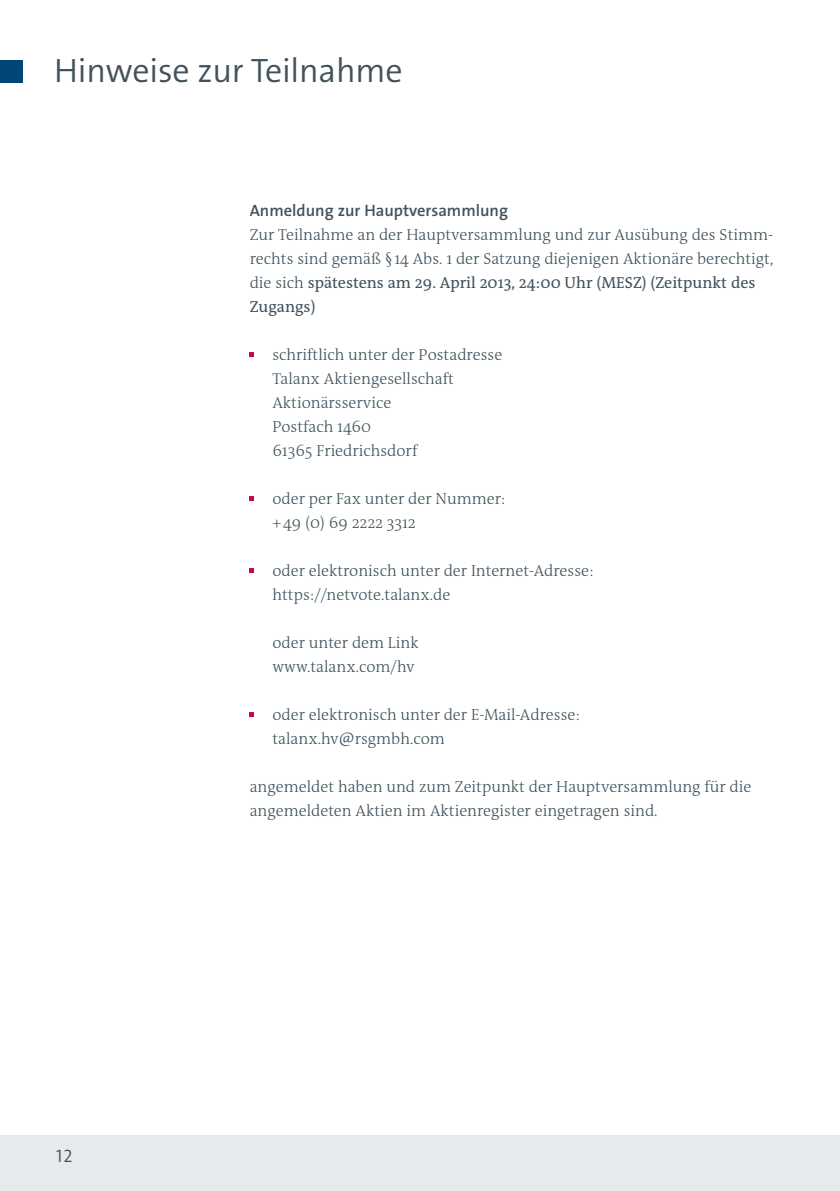
<style>
.page{position:relative;width:840px;height:1191px;background:#fff}
.page>*{position:absolute;margin:0;border:0;box-sizing:border-box;transform-origin:0 0}
.t1{font:34px "The Sans LP4 Se Lig";letter-spacing:-.005em;color:#41525c}
.t2{font:18px "The Sans LP4 Se Lig";color:#41525c}
.t3{font:16.4px "The Sans LP6 Se Bld";color:#41525c}
.t4{font:300 16px/24px "The Antiqua B W3";color:#41525c}
.t5{font:16px/24px "The Antiqua B W5 Plain";color:#41525c}
.s1{font-family:"The Antiqua B W3";font-weight:300}
</style>
<div class="page">
<div style="left:0;top:1134px;width:839px;height:57px;background:#e6eaed"></div>
<svg style="left:249px;top:352px;width:5px;height:4px"></svg>
<svg style="left:249px;top:496px;width:5px;height:4px"></svg>
<svg style="left:249px;top:568px;width:5px;height:4px"></svg>
<svg style="left:249px;top:712px;width:5px;height:4px"></svg>
<div style="left:0;top:60px;width:23px;height:23px;background:#004578"></div>
<h1 class="t1" style="left:54px;top:58px;width:350px">Hinweise zur Teilnahme</h1>
<p class="t2" style="left:56px;top:1148px;width:18px">12</p>
<p class="t3" style="left:249px;top:204px;width:260px">Anmeldung zur Hauptversammlung</p>
<p class="t4" style="left:249px;top:224px;width:525px">Zur Teilnahme an der Hauptversammlung und zur Ausübung des Stimm&shy;rechts sind gemäß § 14 Abs. 1 der Satzung diejenigen Aktionäre berechtigt,</p>
<p class="t5" style="left:249px;top:272px;width:507px"><span class="s1">die sich</span> spätestens am 29. April 2013, 24:00 Uhr (MESZ) (Zeitpunkt des<br>Zugangs)</p>
<p class="t4" style="left:272px;top:344px;width:231px">schriftlich unter der Postadresse<br>Talanx Aktiengesellschaft<br>Aktionärsservice<br>Postfach 1460<br>61365 Friedrichsdorf</p>
<p class="t4" style="left:272px;top:488px;width:234px">oder per Fax unter der Nummer: + 49 (0) 69 2222 3312</p>
<p class="t4" style="left:272px;top:560px;width:322px">oder elektronisch unter der Internet-Adresse: https://netvote.talanx.de</p>
<p class="t4" style="left:272px;top:632px;width:148px">oder unter dem Link www.talanx.com/hv</p>
<p class="t4" style="left:272px;top:704px;width:309px">oder elektronisch unter der E-Mail-Adresse: talanx.hv@rsgmbh.com</p>
<p class="t4" style="left:249px;top:776px;width:503px">angemeldet haben und zum Zeitpunkt der Hauptversammlung für die angemeldeten Aktien im Aktienregister eingetragen sind.</p>
</div>
